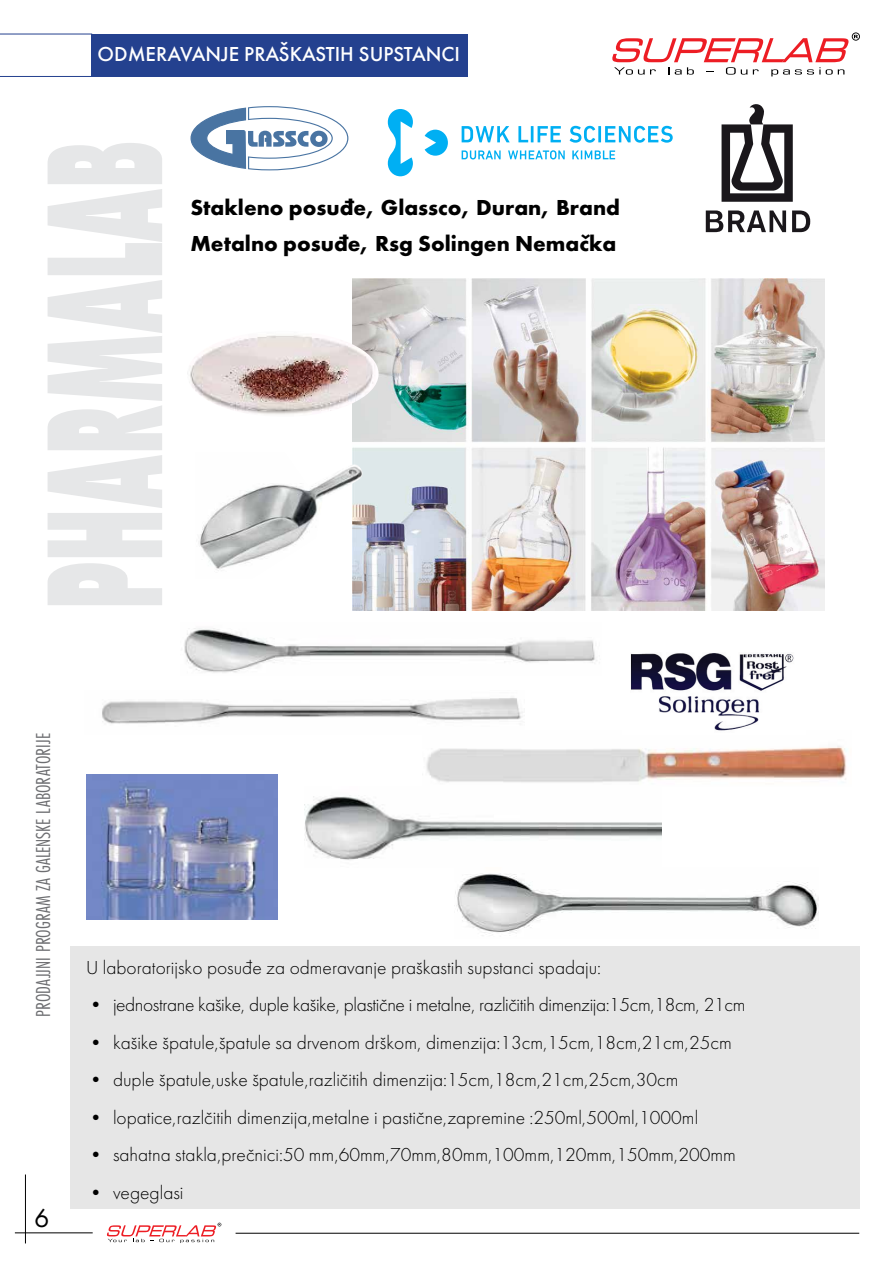
<style>
.page{position:relative;width:893px;height:1263px;background:#fff}
.page>*{position:absolute;margin:0;border:0;box-sizing:border-box;transform-origin:0 0}
.t1{font:800 171.75px "Futura PT";color:#e6e7e8;scale:.42 1}
.t2{font:27px "Futura PT";color:#000}
.t3{font:700 22.5px/35.5px "Futura PT";color:#000}
.t4{font:21px "Futura PT Cond";color:#6d6e71}
.t5{font:500 21px "Futura PT";color:#fff}
.t6{font:300 19.5px "Futura PT";color:#000}
.t7{font:300 19.5px "Futura PT";letter-spacing:-.02em;color:#000}
</style>
<div class="page">
<hr style="left:15px;top:1232px;width:78px;height:1px;background:#000">
<hr style="left:25px;top:1174px;width:1px;height:69px;background:#000">
<hr style="left:236px;top:1233px;width:623px;height:1px;background:#000">
<div style="left:92px;top:34px;width:376px;height:42px;background:#24418f"></div>
<svg style="left:0;top:34px;width:92px;height:42px"></svg>
<svg style="left:612px;top:32px;width:248px;height:44px"></svg>
<svg style="left:107px;top:1223px;width:114px;height:20px"></svg>
<div style="left:70px;top:947px;width:789px;height:262px;background:#e6e6e6"></div>
<img style="left:304px;top:795px;width:357px;height:65px">
<img style="left:454px;top:873px;width:364px;height:63px">
<img style="left:184px;top:628px;width:413px;height:45px">
<img style="left:426px;top:746px;width:421px;height:37px">
<img style="left:102px;top:698px;width:421px;height:26px">
<img style="left:86px;top:774px;width:191px;height:145px">
<img style="left:630px;top:653px;width:164px;height:78px">
<svg style="left:792px;top:210px;width:18px;height:22px"></svg>
<svg style="left:706px;top:210px;width:80px;height:22px"></svg>
<svg style="left:721px;top:104px;width:72px;height:98px"></svg>
<svg style="left:190px;top:106px;width:158px;height:64px"></svg>
<svg style="left:388px;top:109px;width:60px;height:67px"></svg>
<svg style="left:462px;top:126px;width:48px;height:16px"></svg>
<svg style="left:518px;top:126px;width:43px;height:16px"></svg>
<svg style="left:570px;top:126px;width:25px;height:17px"></svg>
<hr style="left:598px;top:126px;width:3px;height:16px;background:#00aff3">
<svg style="left:605px;top:126px;width:68px;height:17px"></svg>
<svg style="left:462px;top:150px;width:39px;height:9px"></svg>
<svg style="left:572px;top:150px;width:43px;height:9px"></svg>
<svg style="left:508px;top:150px;width:57px;height:9px"></svg>
<img style="left:353px;top:278px;width:472px;height:332px">
<img style="left:187px;top:331px;width:192px;height:86px">
<img style="left:199px;top:453px;width:165px;height:125px">
<p class="t5" style="left:98px;top:41px;width:364px">ODMERAVANJE PRAŠKASTIH SUPSTANCI</p>
<h1 class="t1" style="left:-5px;top:610px;width:1120px;rotate:-90deg">PHARMALAB</h1>
<p class="t3" style="left:190px;top:189px;width:431px">Stakleno posuđe, Glassco, Duran, Brand<br>Metalno posuđe, Rsg Solingen Nemačka</p>
<p class="t4" style="left:31px;top:1017px;width:285px;rotate:-90deg">PRODAJJNI PROGRAM ZA GALENSKE LABORATORIJE</p>
<h2 class="t2" style="left:34px;top:1202px;width:17px">6</h2>
<p class="t6" style="left:86px;top:956px;width:517px">U laboratorijsko posuđe za odmeravanje praškastih supstanci spadaju:</p>
<p class="t7" style="left:86px;top:994px;width:661px">• jednostrane kašike, duple kašike, plastične i metalne, različitih dimenzija:15cm,18cm, 21cm</p>
<p class="t6" style="left:86px;top:1031px;width:647px">• kašike špatule,špatule sa drvenom drškom, dimenzija:13cm,15cm,18cm,21cm,25cm</p>
<p class="t6" style="left:86px;top:1069px;width:594px">• duple špatule,uske špatule,različitih dimenzija:15cm,18cm,21cm,25cm,30cm</p>
<p class="t6" style="left:86px;top:1106px;width:614px">• lopatice,razlčitih dimenzija,metalne i pastične,zapremine :250ml,500ml,1000ml</p>
<p class="t6" style="left:86px;top:1144px;width:651px">• sahatna stakla,prečnici:50 mm,60mm,70mm,80mm,100mm,120mm,150mm,200mm</p>
<p class="t6" style="left:86px;top:1181px;width:99px">• vegeglasi</p>
</div>
